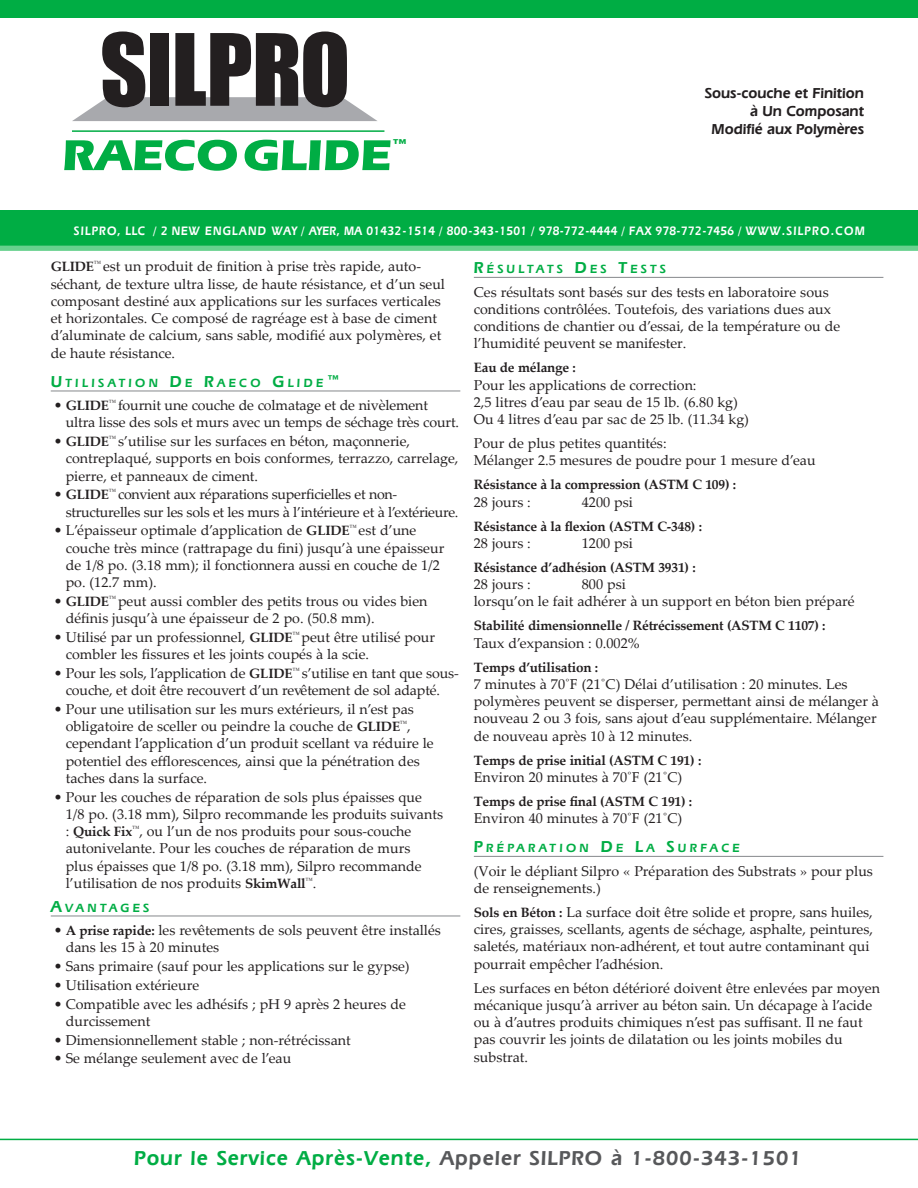
<style>
.page{position:relative;width:918px;height:1188px;background:#fff}
.page>*{position:absolute;margin:0;border:0;box-sizing:border-box;transform-origin:0 0}
.t1{font:700 45px "Eras IT Cby BT";color:#00ad44;scale:1.11 1}
.t2{font:600 21px "Eras IT Cby BT";letter-spacing:.05em;color:#57585a}
.t3{font:700 18px "Eras IT Cby BT";color:#00ad44;scale:1.11 1}
.t4{font:600 15px "Eras IT Cby BT";color:#231f20}
._01_Body{font:14.25px/17.2px "Palatino Linotype";color:#231f20}
._01_Body-2{font:14.25px/17.2px "Palatino Linotype";letter-spacing:-.02em;color:#231f20}
._01_Body-3{font:700 13.5px "Palatino Linotype";letter-spacing:-.015em;color:#231f20}
.t5{font:600 12.75px "Eras IT Cby BT";letter-spacing:.025em;color:#fff;scale:.9 1}
._02_Body_sub_w_rule{font:600 12.3px "Eras IT Cby BT";letter-spacing:.265em;color:#00ad44}
.s1{font-weight:700;font-size:13.5px}
.s2{font-size:16.5px}
.s3{color:#00ad44}
</style>
<div class="page">
<hr style="left:51px;top:390px;width:409px;height:2px;background:#939598">
<hr style="left:51px;top:915px;width:409px;height:2px;background:#939598">
<hr style="left:474px;top:277px;width:409px;height:1px;background:#939598">
<hr style="left:474px;top:856px;width:409px;height:1px;background:#939598">
<div style="left:0;top:0;width:918px;height:18px;background:#00ad44"></div>
<hr style="left:0;top:1139px;width:918px;height:1px;background:#00ad44">
<div style="left:0;top:210px;width:918px;height:36px;background:#00ad44"></div>
<div style="left:0;top:246px;width:918px;height:5px;background:#67d18e"></div>
<svg style="left:72px;top:31px;width:305px;height:90px"></svg>
<hr style="left:72px;top:130px;width:312px;height:2px;background:#00ad44">
<p class="t1" style="left:62px;top:127px;width:298px">RAECOGLIDE</p>
<p class="t3" style="left:391px;top:135px;width:17px">™</p>
<p class="t4" style="left:705px;top:84px;width:161px">Sous-couche et Finition</p>
<p class="t4" style="left:750px;top:102px;width:115px">à Un Composant</p>
<p class="t4" style="left:712px;top:120px;width:154px">Modifié aux Polymères</p>
<p class="t5" style="left:74px;top:223px;width:880px">SILPRO, LLC / 2 NEW ENGLAND WAY / AYER, MA 01432-1514 / 800-343-1501 / 978-772-4444 / FAX 978-772-7456 / WWW.SILPRO.COM</p>
<p class="_01_Body" style="left:51px;top:257px;width:396px"><span class="s1">GLIDE</span><sup>™</sup> est un produit de finition à prise très rapide, auto&shy;séchant, de texture ultra lisse, de haute résistance, et d’un seul composant destiné aux applications sur les surfaces verticales et horizontales. Ce composé de ragréage est à base de ciment d’aluminate de calcium, sans sable, modifié aux polymères, et de haute résistance.</p>
<p class="_02_Body_sub_w_rule" style="left:51px;top:375px;width:291px"><span class="s2">U</span>TILISATION <span class="s2">D</span>E <span class="s2">R</span>AECO <span class="s2">G</span>LIDE<span class="s2">™</span></p>
<p class="_01_Body" style="left:66px;top:396px;width:395px;text-indent:-12px">• <span class="s1">GLIDE</span><sup>™</sup> fournit une couche de colmatage et de nivèlement ultra lisse des sols et murs avec un temps de séchage très court.</p>
<p class="_01_Body" style="left:66px;top:432px;width:394px;text-indent:-12px">• <span class="s1">GLIDE</span><sup>™</sup> s’utilise sur les surfaces en béton, maçonnerie, contreplaqué, supports en bois conformes, terrazzo, carrelage, pierre, et panneaux de ciment.</p>
<p class="_01_Body-2" style="left:66px;top:485px;width:394px;text-indent:-12px">• <span class="s1">GLIDE</span><sup>™</sup> convient aux réparations superficielles et non&shy;structurelles sur les sols et les murs à l’intérieure et à l’extérieure.</p>
<p class="_01_Body" style="left:66px;top:521px;width:380px;text-indent:-12px">• L’épaisseur optimale d’application de <span class="s1">GLIDE</span><sup>™</sup> est d’une couche très mince (rattrapage du fini) jusqu’à une épaisseur de 1/8 po. (3.18 mm); il fonctionnera aussi en couche de 1/2 po. (12.7 mm).</p>
<p class="_01_Body" style="left:66px;top:592px;width:363px;text-indent:-12px">• <span class="s1">GLIDE</span><sup>™</sup> peut aussi combler des petits trous ou vides bien définis jusqu’à une épaisseur de 2 po. (50.8 mm).</p>
<p class="_01_Body" style="left:66px;top:628px;width:371px;text-indent:-12px">• Utilisé par un professionnel, <span class="s1">GLIDE</span><sup>™</sup> peut être utilisé pour combler les fissures et les joints coupés à la scie.</p>
<p class="_01_Body" style="left:54px;top:664px;width:407px;text-align:center">• Pour les sols, l’application de <span class="s1">GLIDE</span><sup>™</sup> s’utilise en tant que sous&shy;couche, et doit être recouvert d’un revêtement de sol adapté.</p>
<p class="_01_Body" style="left:66px;top:700px;width:370px;text-indent:-12px">• Pour une utilisation sur les murs extérieurs, il n’est pas obligatoire de sceller ou peindre la couche de <span class="s1">GLIDE</span><sup>™</sup>, cependant l’application d’un produit scellant va réduire le potentiel des efflorescences, ainsi que la pénétration des taches dans la surface.</p>
<p class="_01_Body" style="left:66px;top:788px;width:379px;text-indent:-12px">• Pour les couches de réparation de sols plus épaisses que 1/8 po. (3.18 mm), Silpro recommande les produits suivants : <span class="s1">Quick Fix</span><sup>™</sup>, ou l’un de nos produits pour sous-couche autonivelante. Pour les couches de réparation de murs<br>plus épaisses que 1/8 po. (3.18 mm), Silpro recommande l’utilisation de nos produits <span class="s1">SkimWall</span><sup>™</sup>.</p>
<p class="_02_Body_sub_w_rule" style="left:51px;top:900px;width:100px"><span class="s2">A</span>VANTAGES</p>
<p class="_01_Body" style="left:66px;top:921px;width:377px;text-indent:-12px">• <span class="s1">A prise rapide:</span> les revêtements de sols peuvent être installés dans les 15 à 20 minutes</p>
<p class="_01_Body" style="left:54px;top:957px;width:357px">• Sans primaire (sauf pour les applications sur le gypse)</p>
<p class="_01_Body" style="left:54px;top:976px;width:147px">• Utilisation extérieure</p>
<p class="_01_Body" style="left:66px;top:995px;width:342px;text-indent:-12px">• Compatible avec les adhésifs ; pH 9 après 2 heures de durcissement</p>
<p class="_01_Body" style="left:54px;top:1031px;width:298px">• Dimensionnellement stable ; non-rétrécissant</p>
<p class="_01_Body" style="left:54px;top:1049px;width:239px">• Se mélange seulement avec de l’eau</p>
<p class="_02_Body_sub_w_rule" style="left:474px;top:262px;width:194px"><span class="s2">R</span>ÉSULTATS <span class="s2">D</span>ES <span class="s2">T</span>ESTS</p>
<p class="_01_Body" style="left:474px;top:283px;width:368px">Ces résultats sont basés sur des tests en laboratoire sous conditions contrôlées. Toutefois, des variations dues aux conditions de chantier ou d’essai, de la température ou de l’humidité peuvent se manifester.</p>
<p class="_01_Body-3" style="left:474px;top:358px;width:104px">Eau de mélange :</p>
<p class="_01_Body" style="left:474px;top:376px;width:277px">Pour les applications de correction:<br>2,5 litres d’eau par seau de 15 lb. (6.80 kg)<br>Ou 4 litres d’eau par sac de 25 lb. (11.34 kg)</p>
<p class="_01_Body" style="left:474px;top:434px;width:343px">Pour de plus petites quantités:<br>Mélanger 2.5 mesures de poudre pour 1 mesure d’eau</p>
<p class="_01_Body-3" style="left:474px;top:475px;width:264px">Résistance à la compression (ASTM C 109) :</p>
<p class="_01_Body" style="left:474px;top:493px;width:59px">28 jours :</p>
<p class="_01_Body" style="left:582px;top:493px;width:53px">4200 psi</p>
<p class="_01_Body-3" style="left:474px;top:516px;width:230px">Résistance à la flexion (ASTM C‐348) :</p>
<p class="_01_Body" style="left:474px;top:534px;width:59px">28 jours :</p>
<p class="_01_Body" style="left:582px;top:534px;width:53px">1200 psi</p>
<p class="_01_Body-3" style="left:474px;top:558px;width:223px">Résistance d’adhésion (ASTM 3931) :</p>
<p class="_01_Body" style="left:474px;top:575px;width:59px">28 jours :</p>
<p class="_01_Body" style="left:474px;top:575px;width:382px;text-indent:108px">800 psi<br>lorsqu’on le fait adhérer à un support en béton bien préparé</p>
<p class="_01_Body-3" style="left:474px;top:616px;width:353px">Stabilité dimensionnelle / Rétrécissement (ASTM C 1107) :</p>
<p class="_01_Body" style="left:474px;top:634px;width:167px">Taux d’expansion : 0.002%</p>
<p class="_01_Body-3" style="left:474px;top:657px;width:126px">Temps d’utilisation :</p>
<p class="_01_Body" style="left:474px;top:675px;width:407px">7 minutes à 70˚F (21˚C) Délai d’utilisation : 20 minutes. Les polymères peuvent se disperser, permettant ainsi de mélanger à nouveau 2 ou 3 fois, sans ajout d’eau supplémentaire. Mélanger de nouveau après 10 à 12 minutes.</p>
<p class="_01_Body-3" style="left:474px;top:750px;width:229px">Temps de prise initial (ASTM C 191) :</p>
<p class="_01_Body" style="left:474px;top:768px;width:210px">Environ 20 minutes à 70˚F (21˚C)</p>
<p class="_01_Body-3" style="left:474px;top:792px;width:220px">Temps de prise final (ASTM C 191) :</p>
<p class="_01_Body" style="left:474px;top:809px;width:210px">Environ 40 minutes à 70˚F (21˚C)</p>
<p class="_02_Body_sub_w_rule" style="left:474px;top:841px;width:267px"><span class="s2">P</span>RÉPARATION <span class="s2">D</span>E <span class="s2">L</span>A <span class="s2">S</span>UR FACE</p>
<p class="_01_Body" style="left:474px;top:862px;width:401px">(Voir le dépliant Silpro « Préparation des Substrats » pour plus de renseignements.)</p>
<p class="_01_Body" style="left:474px;top:903px;width:401px"><span class="s1">Sols en Béton :</span> La surface doit être solide et propre, sans huiles, cires, graisses, scellants, agents de séchage, asphalte, peintures, saletés, matériaux non-adhérent, et tout autre contaminant qui pourrait empêcher l’adhésion.</p>
<p class="_01_Body" style="left:474px;top:979px;width:408px">Les surfaces en béton détérioré doivent être enlevées par moyen mécanique jusqu’à arriver au béton sain. Un décapage à l’acide ou à d’autres produits chimiques n’est pas suffisant. Il ne faut pas couvrir les joints de dilatation ou les joints mobiles du substrat.</p>
<p class="t2" style="left:134px;top:1145px;width:669px"><span class="s3">Pour le Service Après-Vente,</span> Appeler SILPRO à 1-800-343-1501</p>
</div>
